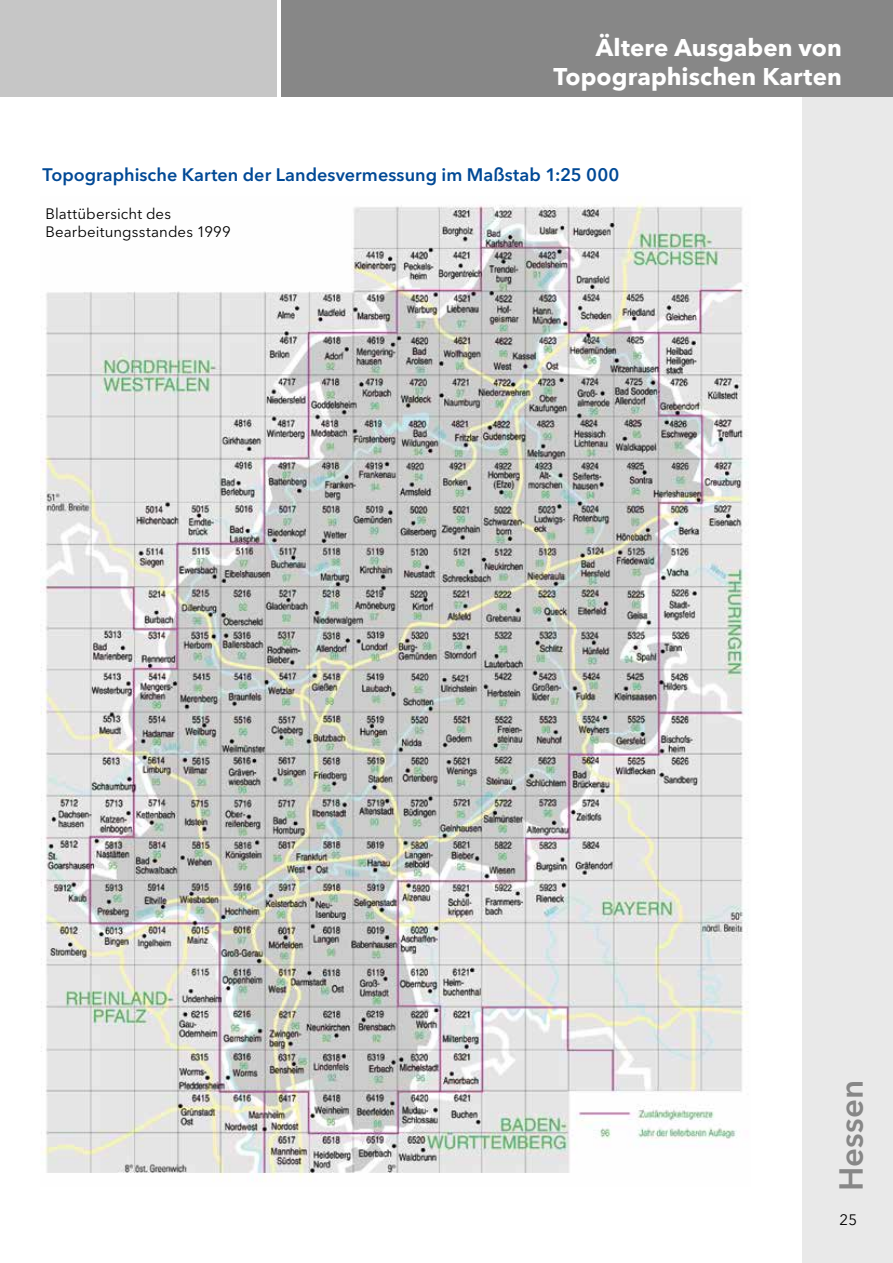
<style>
.page{position:relative;width:893px;height:1263px;background:#fff}
.page>*{position:absolute;margin:0;border:0;box-sizing:border-box;transform-origin:0 0}
.t1{font:600 33px "Avenir Next LT Pro";color:#878787}
.t2{font:700 24px/28.8px "Avenir Next LT Pro";letter-spacing:.005em;color:#fff;text-align:right}
.t3{font:600 18px "Avenir Next LT Pro";color:#004996}
.t4{font:15px/18px "Avenir Next LT Pro";letter-spacing:.005em;color:#000}
</style>
<div class="page">
<div style="left:803px;top:0;width:90px;height:1263px;background:#e9e9e9"></div>
<div style="left:0;top:0;width:276px;height:97px;background:#c6c6c6"></div>
<div style="left:281px;top:0;width:612px;height:97px;background:#878787"></div>
<img style="left:40px;top:204px;width:709px;height:974px">
<p class="t2" style="left:553px;top:33px;width:290px">Ältere Ausgaben von<br>Topographischen Karten</p>
<p class="t3" style="left:43px;top:163px;width:578px">Topographische Karten der Landesvermessung im Maßstab 1:25 000</p>
<p class="t4" style="left:45px;top:205px;width:187px">Blattübersicht des<br>Bearbeitungsstandes 1999</p>
<p class="t1" style="left:831px;top:1191px;width:113px;rotate:-90deg">Hessen</p>
<p class="t4" style="left:840px;top:1211px;width:19px">25</p>
</div>
